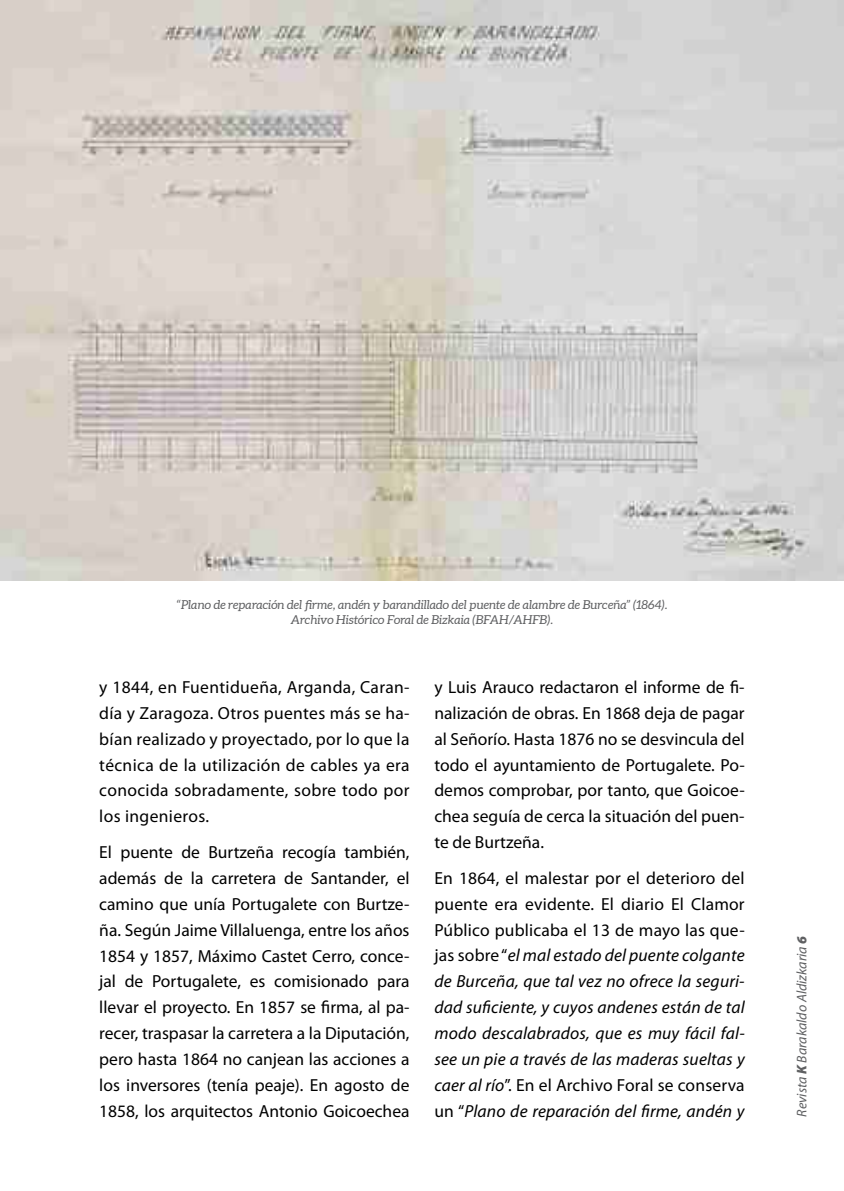
<style>
.page{position:relative;width:844px;height:1191px;background:#fff}
.page>*{position:absolute;margin:0;border:0;box-sizing:border-box;transform-origin:0 0}
.t1{font:17.5px/25.9px "Myriad Pro";color:#000;text-align:justify}
.t2{font:italic 17.5px/25.9px "Myriad Pro";letter-spacing:.01em;color:#000;text-align:justify}
.t3{font:italic 14px "Myriad Pro";color:#5f6062}
.t4{font:italic 12.25px/14.7px "Aleo";color:#5f6062;text-align:center}
.s1{font-style:normal}
.s2{font-weight:900}
</style>
<div class="page">
<img style="left:0;top:0;width:843px;height:580px">
<p class="t4" style="left:176px;top:597px;width:492px">“Plano de reparación del firme, andén y barandillado del puente de alambre de Burceña” (1864).<br>Archivo Histórico Foral de Bizkaia (BFAH/AHFB).</p>
<p class="t1" style="left:99px;top:674px;width:312px">y 1844, en Fuentidueña, Arganda, Caran&shy;día y Zaragoza. Otros puentes más se ha&shy;bían realizado y proyectado, por lo que la técnica de la utilización de cables ya era conocida sobradamente, sobre todo por los ingenieros.</p>
<p class="t1" style="left:99px;top:839px;width:312px">El puente de Burtzeña recogía también, además de la carretera de Santander, el camino que unía Portugalete con Burtze&shy;ña. Según Jaime Villaluenga, entre los años 1854 y 1857, Máximo Castet Cerro, conce&shy;jal de Portugalete, es comisionado para llevar el proyecto. En 1857 se firma, al pa&shy;recer, traspasar la carretera a la Diputación, pero hasta 1864 no canjean las acciones a los inversores (tenía peaje). En agosto de 1858, los arquitectos Antonio Goicoechea</p>
<p class="t1" style="left:434px;top:674px;width:312px">y Luis Arauco redactaron el informe de fi&shy;nalización de obras. En 1868 deja de pagar al Señorío. Hasta 1876 no se desvincula del todo el ayuntamiento de Portugalete. Po&shy;demos comprobar, por tanto, que Goicoe&shy;chea seguía de cerca la situación del puen&shy;te de Burtzeña.</p>
<p class="t2" style="left:434px;top:864px;width:312px"><span class="s1">En 1864, el malestar por el deterioro del puente era evidente. El diario El Clamor Público publicaba el 13 de mayo las que&shy;jas sobre “</span>el mal estado del puente colgante de Burceña, que tal vez no ofrece la seguri&shy;dad suficiente, y cuyos andenes están de tal modo descalabrados, que es muy fácil fal&shy;see un pie a través de las maderas sueltas y caer al río<span class="s1">”. En el Archivo Foral se conserva un “</span>Plano de reparación del firme, andén y</p>
<p class="t3" style="left:793px;top:1116px;width:182px;rotate:-90deg">Revista <span class="s2">K</span> Barakaldo Aldizkaria <span class="s2">6</span></p>
</div>
